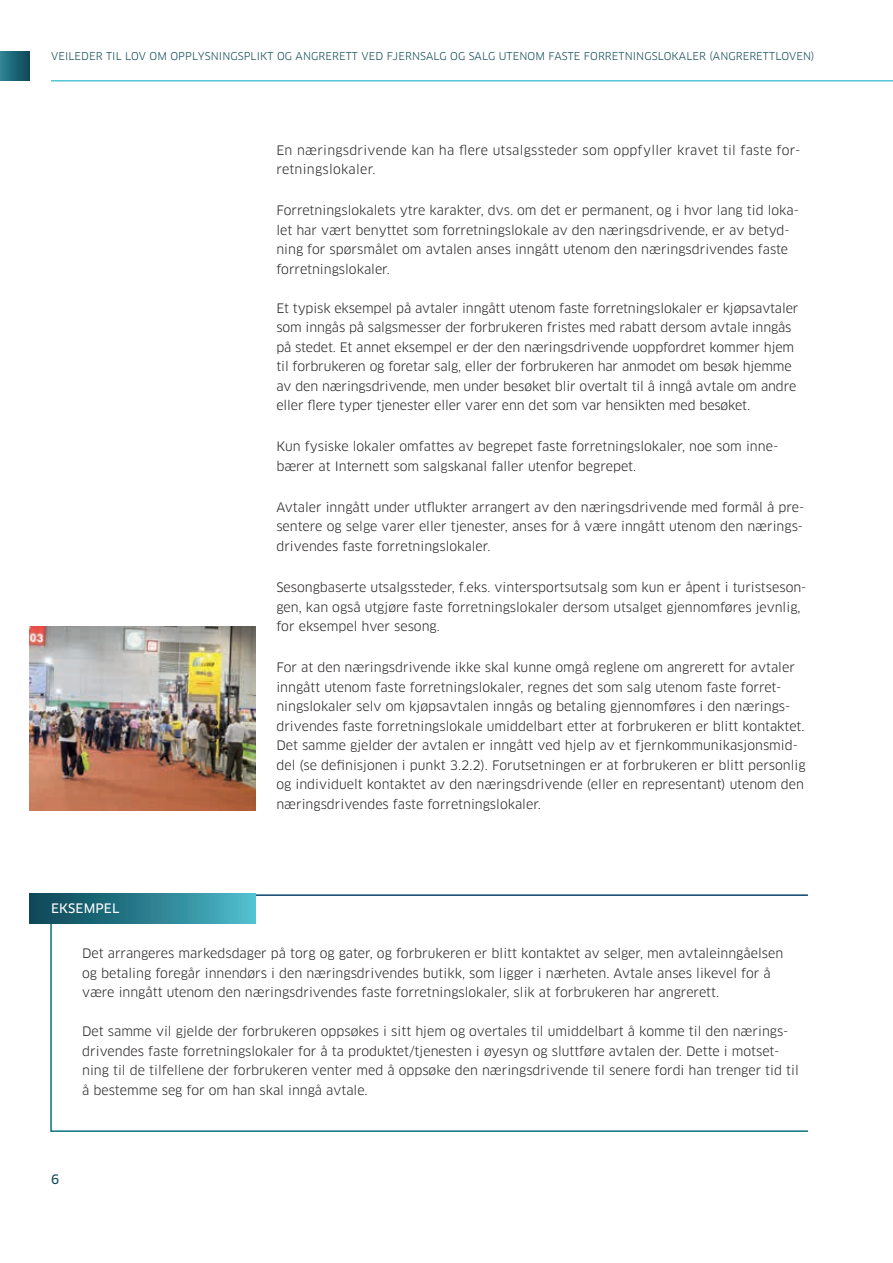
<style>
.page{position:relative;width:893px;height:1263px;background:#fff}
.page>*{position:absolute;margin:0;border:0;box-sizing:border-box;transform-origin:0 0}
.t1{font:12.75px/19.5px "Clan OT";color:#231f20}
.t2{font:12.75px/19.5px "Clan OT";letter-spacing:.02em;color:#231f20}
.t3{font:12.75px "Clan OT News";letter-spacing:.01em;color:#fff}
.t4{font:12.75px "Clan OT News";color:#0e4858}
.t5{font:10.5px "Clan OT";letter-spacing:.01em;color:#0e4858}
</style>
<div class="page">
<hr style="left:51px;top:80px;width:842px;height:2px;background:#52c5d6">
<div style="left:0;top:51px;width:30px;height:30px;background:linear-gradient(to right,#2c8494,#0e4a5a)"></div>
<svg style="left:50px;top:901px;width:758px;height:231px"></svg>
<hr style="left:51px;top:894px;width:757px;height:2px;background:#07446a">
<div style="left:30px;top:894px;width:225px;height:29px;background:linear-gradient(to right,#094252,#4dbccc)"></div>
<img style="left:30px;top:626px;width:225px;height:185px">
<p class="t5" style="left:51px;top:50px;width:765px">VEILEDER TIL LOV OM OPPLYSNINGSPLIKT OG ANGRERETT VED FJERNSALG OG SALG UTENOM FASTE FORRETNINGSLOKALER (ANGRERETTLOVEN)</p>
<p class="t3" style="left:51px;top:901px;width:70px">EKSEMPEL</p>
<p class="t2" style="left:276px;top:140px;width:525px">En næringsdrivende kan ha flere utsalgssteder som oppfyller kravet til faste for&shy;retningslokaler.</p>
<p class="t1" style="left:276px;top:201px;width:524px">Forretningslokalets ytre karakter, dvs. om det er permanent, og i hvor lang tid loka&shy;let har vært benyttet som forretningslokale av den næringsdrivende, er av betyd&shy;ning for spørsmålet om avtalen anses inngått utenom den næringsdrivendes faste forretningslokaler.</p>
<p class="t1" style="left:276px;top:298px;width:524px">Et typisk eksempel på avtaler inngått utenom faste forretningslokaler er kjøpsavtaler som inngås på salgsmesser der forbrukeren fristes med rabatt dersom avtale inngås på stedet. Et annet eksempel er der den næringsdrivende uoppfordret kommer hjem til forbrukeren og foretar salg, eller der forbrukeren har anmodet om besøk hjemme av den næringsdrivende, men under besøket blir overtalt til å inngå avtale om andre eller flere typer tjenester eller varer enn det som var hensikten med besøket.</p>
<p class="t1" style="left:276px;top:437px;width:503px">Kun fysiske lokaler omfattes av begrepet faste forretningslokaler, noe som inne&shy;bærer at Internett som salgskanal faller utenfor begrepet.</p>
<p class="t1" style="left:276px;top:497px;width:529px;text-align:justify">Avtaler inngått under utflukter arrangert av den næringsdrivende med formål å pre&shy;sentere og selge varer eller tjenester, anses for å være inngått utenom den nærings&shy;drivendes faste forretningslokaler.</p>
<p class="t1" style="left:276px;top:578px;width:532px">Sesongbaserte utsalgssteder, f.eks. vintersportsutsalg som kun er åpent i turistseson&shy;gen, kan også utgjøre faste forretningslokaler dersom utsalget gjennomføres jevnlig, for eksempel hver sesong.</p>
<p class="t1" style="left:276px;top:658px;width:531px">For at den næringsdrivende ikke skal kunne omgå reglene om angrerett for avtaler inngått utenom faste forretningslokaler, regnes det som salg utenom faste forret&shy;ningslokaler selv om kjøpsavtalen inngås og betaling gjennomføres i den nærings&shy;drivendes faste forretningslokale umiddelbart etter at forbrukeren er blitt kontaktet.<br>Det samme gjelder der avtalen er inngått ved hjelp av et fjernkommunikasjonsmid&shy;del (se definisjonen i punkt 3.2.2). Forutsetningen er at forbrukeren er blitt personlig og individuelt kontaktet av den næringsdrivende (eller en representant) utenom den næringsdrivendes faste forretningslokaler.</p>
<p class="t1" style="left:82px;top:944px;width:702px">Det arrangeres markedsdager på torg og gater, og forbrukeren er blitt kontaktet av selger, men avtaleinngåelsen og betaling foregår innendørs i den næringsdrivendes butikk, som ligger i nærheten. Avtale anses likevel for å være inngått utenom den næringsdrivendes faste forretningslokaler, slik at forbrukeren har angrerett.</p>
<p class="t1" style="left:82px;top:1022px;width:718px">Det samme vil gjelde der forbrukeren oppsøkes i sitt hjem og overtales til umiddelbart å komme til den nærings&shy;drivendes faste forretningslokaler for å ta produktet/tjenesten i øyesyn og sluttføre avtalen der. Dette i motset&shy;ning til de tilfellene der forbrukeren venter med å oppsøke den næringsdrivende til senere fordi han trenger tid til å bestemme seg for om han skal inngå avtale.</p>
<p class="t4" style="left:51px;top:1171px;width:10px">6</p>
</div>
